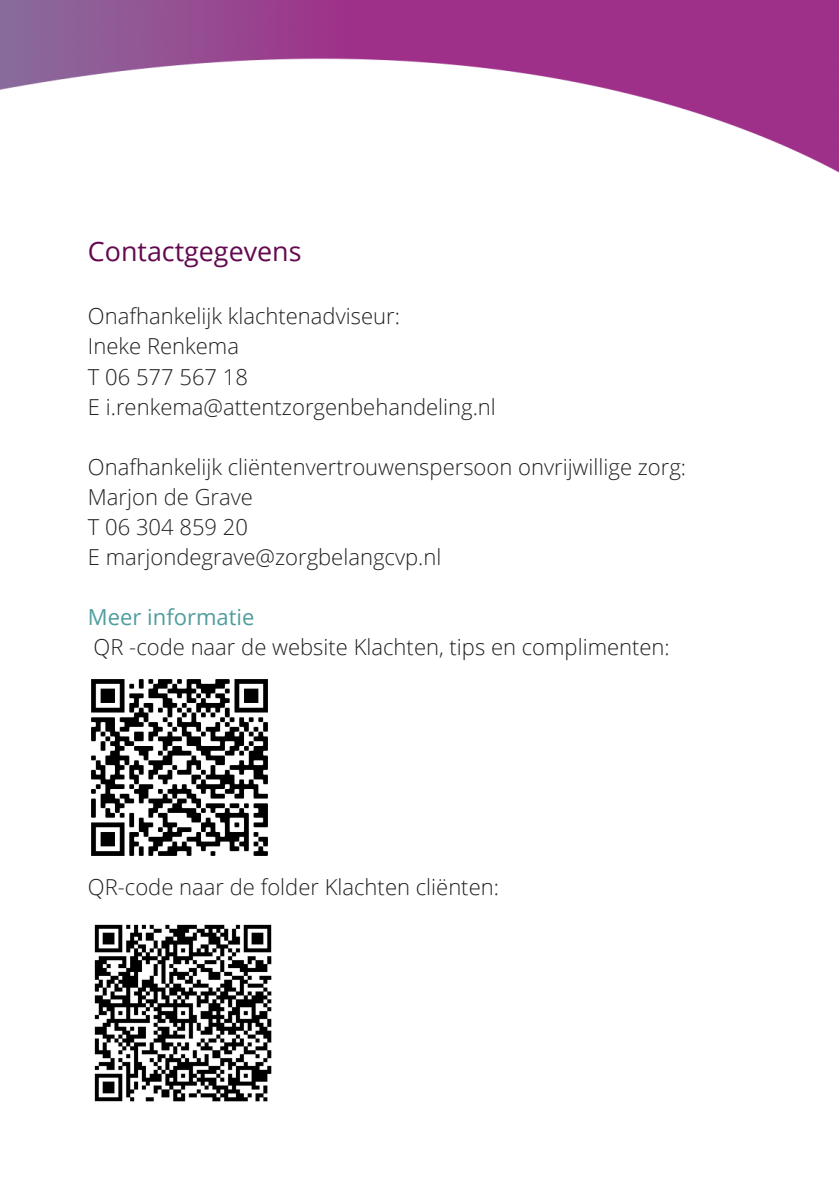
<style>
.page{position:relative;width:839px;height:1191px;background:#fff}
.page>*{position:absolute;margin:0;border:0;box-sizing:border-box;transform-origin:0 0}
.t1{font:26.8px "Open Sans";color:#63094f}
.t2{font:300 22px "Open Sans";color:#222}
.t3{font:22px "Open Sans";color:#509d9d}
</style>
<div class="page">
<img style="left:0;top:0;width:838px;height:172px">
<img style="left:91px;top:679px;width:177px;height:177px">
<img style="left:94px;top:924px;width:178px;height:178px">
<p class="t1" style="left:88px;top:233px;width:215px">Contactgegevens</p>
<p class="t2" style="left:88px;top:301px;width:313px">Onafhankelijk klachtenadviseur:</p>
<p class="t2" style="left:88px;top:331px;width:153px">Ineke Renkema</p>
<p class="t2" style="left:88px;top:361px;width:162px">T 06 577 567 18</p>
<p class="t2" style="left:88px;top:391px;width:409px">E i.renkema@attentzorgenbehandeling.nl</p>
<p class="t2" style="left:88px;top:451px;width:599px">Onafhankelijk cliëntenvertrouwenspersoon onvrijwillige zorg:</p>
<p class="t2" style="left:88px;top:481px;width:166px">Marjon de Grave</p>
<p class="t2" style="left:88px;top:511px;width:162px">T 06 304 859 20</p>
<p class="t2" style="left:88px;top:541px;width:355px">E marjondegrave@zorgbelangcvp.nl</p>
<p class="t3" style="left:88px;top:601px;width:168px">Meer informatie</p>
<p class="t2" style="left:94px;top:631px;width:577px">QR -code naar de website Klachten, tips en complimenten:</p>
<p class="t2" style="left:88px;top:872px;width:412px">QR-code naar de folder Klachten cliënten:</p>
</div>
